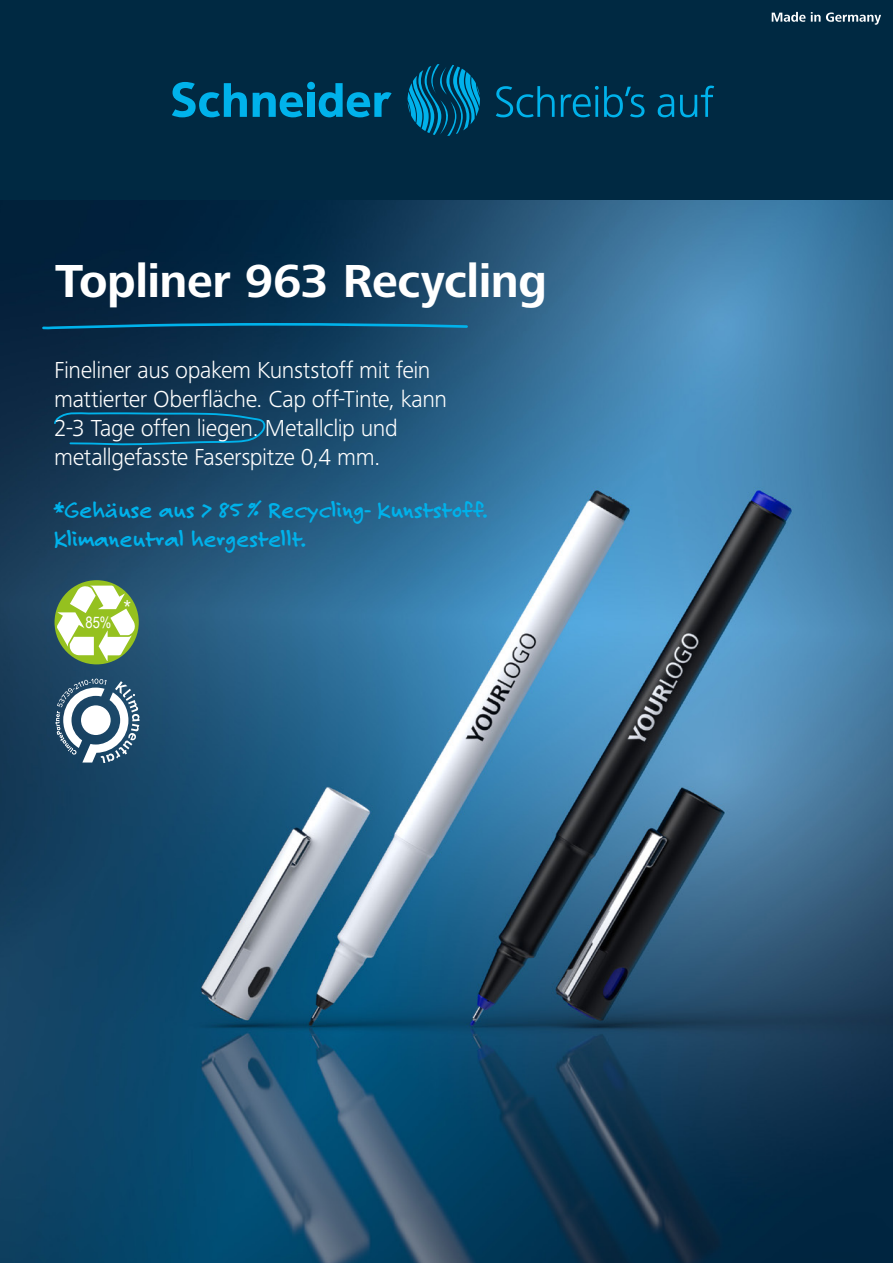
<style>
.page{position:relative;width:893px;height:1263px;background:#fff}
.page>*{position:absolute;margin:0;border:0;box-sizing:border-box;transform-origin:0 0}
.t1{font:700 48px "Frutiger Next LTW1 G";letter-spacing:-.01em;color:#fff}
.t2{font:300 24px/28.8px "Frutiger Next LTW1 G";letter-spacing:-.015em;color:#fff}
.t3{font:700 24px/28.8px "Felt Tip Roman";color:#00b2eb}
.t4{font:20.85px "Frutiger Next LTW1 G";color:#fff}
.t5{font:15.9px "Arial Narrow";color:#fff}
</style>
<div class="page">
<img style="left:0;top:200px;width:893px;height:1063px">
<svg style="left:55px;top:678px;width:84px;height:85px"></svg>
<div style="left:55px;top:580px;width:84px;height:84px;background:#95c11f;border-radius:50%"></div>
<svg style="left:57px;top:585px;width:78px;height:76px"></svg>
<svg style="left:53px;top:411px;width:214px;height:35px;background:#114464"></svg>
<div style="left:0;top:0;width:893px;height:200px;background:#002942"></div>
<svg style="left:172px;top:82px;width:75px;height:35px"></svg>
<div style="left:307px;top:82px;width:8px;height:8px;background:#00b2eb;border-radius:50%"></div>
<div style="left:307px;top:93px;width:8px;height:24px;background:#00b2eb"></div>
<svg style="left:253px;top:92px;width:50px;height:25px"></svg>
<svg style="left:319px;top:83px;width:73px;height:34px"></svg>
<svg style="left:496px;top:86px;width:59px;height:31px"></svg>
<svg style="left:561px;top:86px;width:83px;height:31px"></svg>
<svg style="left:658px;top:94px;width:16px;height:23px"></svg>
<svg style="left:680px;top:86px;width:34px;height:31px"></svg>
<svg style="left:408px;top:64px;width:72px;height:72px"></svg>
<svg style="left:41px;top:322px;width:428px;height:8px;background:#095c83"></svg>
<svg style="left:772px;top:12px;width:109px;height:13px"></svg>
<h1 class="t1" style="left:55px;top:254px;width:493px">Topliner 963 Recycling</h1>
<p class="t2" style="left:54px;top:356px;width:394px">Fineliner aus opakem Kunststoff mit fein mattierter Oberfläche. Cap off-Tinte, kann 2-3 Tage offen liegen. Metallclip und metallgefasste Faserspitze 0,4 mm.</p>
<p class="t3" style="left:54px;top:495px;width:436px">*Gehäuse aus &gt; 85 % Recycling- Kunststoff.<br>Klimaneutral hergestellt.</p>
<p class="t5" style="left:85px;top:611px;width:28px">85%</p>
<p class="t4" style="left:123px;top:595px;width:10px">*</p>
</div>
